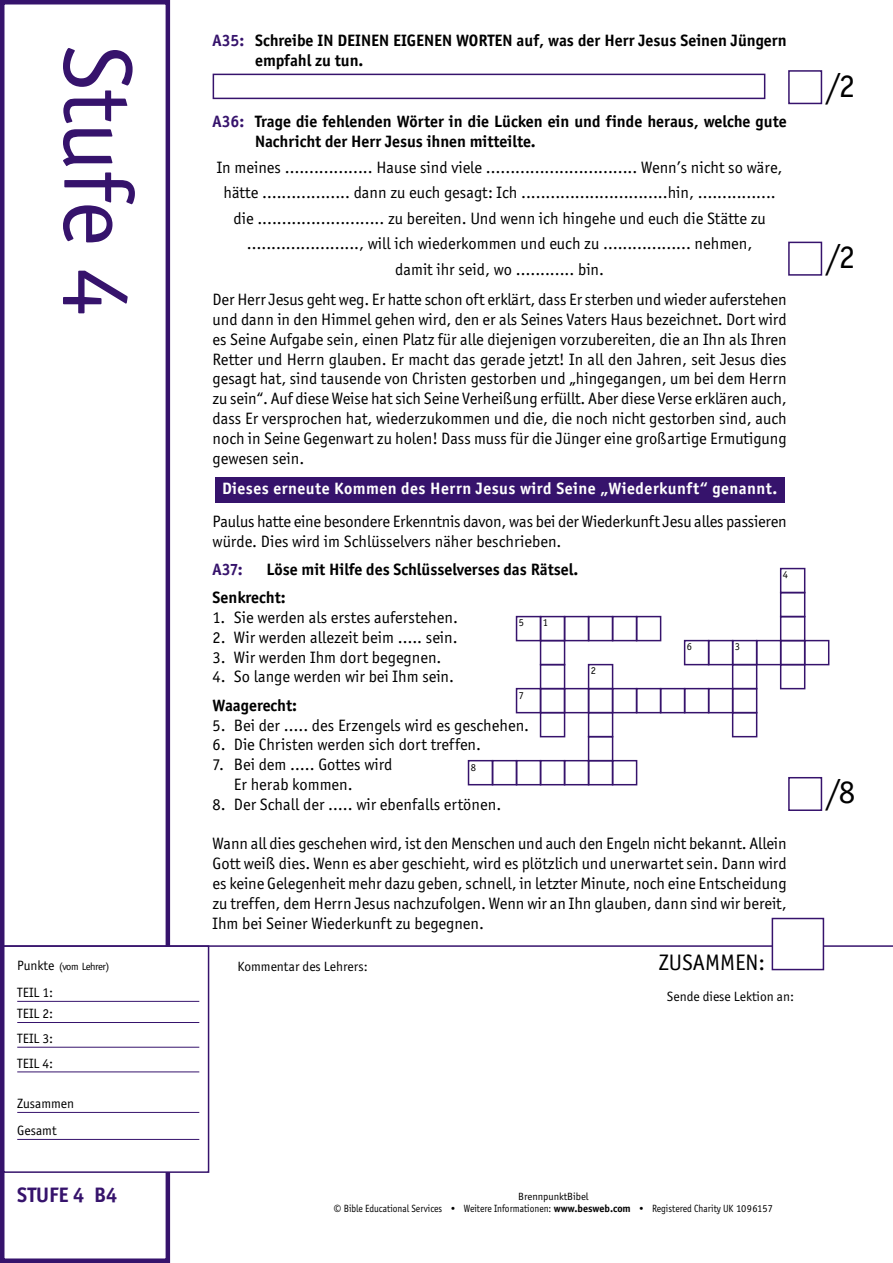
<style>
.page{position:relative;width:893px;height:1263px;background:#fff}
.page>*{position:absolute;margin:0;border:0;box-sizing:border-box;transform-origin:0 0}
.t1{font:97.5px "Officina San ITC";color:#36136c}
.t2{font:33px "Officina San ITC";color:#000}
.t3{font:22.5px "Officina San ITC";color:#000}
.t4{font:700 21px "Officina San ITC";color:#36136c}
.t5{font:16.5px/19.8px "Officina San ITC";color:#000;text-align:justify}
.t6{font:700 16.5px/19.8px "Officina San ITC";color:#000}
.t7{font:700 16.5px "Officina San ITC";letter-spacing:.025em;color:#fff}
.t8{font:700 16.5px "Officina San ITC";color:#36136c}
.t9{font:13.5px/21.1px "Officina San ITC";color:#000}
.t10{font:10.5px/12.6px "Officina San ITC";color:#000;text-align:center}
.t11{font:10.5px "Officina San ITC";letter-spacing:-.05em;color:#000}
.s1{font-size:13.5px}
.s2{color:#36136c}
.s3{font-weight:700}
</style>
<div class="page">
<div style="left:0;top:0;width:170px;height:1263px;border:4px solid #36136c"></div>
<hr style="left:0;top:945px;width:893px;height:2px;background:#36136c">
<div style="left:773px;top:919px;width:50px;height:50px;background:#fff"></div>
<div style="left:772px;top:918px;width:52px;height:52px;border:2px solid #36136c"></div>
<div style="left:215px;top:477px;width:569px;height:26px;background:#36136c"></div>
<div style="left:213px;top:74px;width:552px;height:25px;border:2px solid #36136c"></div>
<div style="left:788px;top:70px;width:34px;height:34px;border:2px solid #36136c"></div>
<div style="left:788px;top:242px;width:34px;height:34px;border:2px solid #36136c"></div>
<div style="left:788px;top:777px;width:34px;height:34px;border:2px solid #36136c"></div>
<div style="left:780px;top:568px;width:25px;height:25px;border:2px solid #36136c"></div>
<div style="left:780px;top:592px;width:25px;height:25px;border:2px solid #36136c"></div>
<div style="left:516px;top:616px;width:25px;height:25px;border:2px solid #36136c"></div>
<div style="left:540px;top:616px;width:25px;height:25px;border:2px solid #36136c"></div>
<div style="left:564px;top:616px;width:25px;height:25px;border:2px solid #36136c"></div>
<div style="left:588px;top:616px;width:25px;height:25px;border:2px solid #36136c"></div>
<div style="left:612px;top:616px;width:25px;height:25px;border:2px solid #36136c"></div>
<div style="left:636px;top:616px;width:25px;height:25px;border:2px solid #36136c"></div>
<div style="left:780px;top:616px;width:25px;height:25px;border:2px solid #36136c"></div>
<div style="left:540px;top:640px;width:25px;height:25px;border:2px solid #36136c"></div>
<div style="left:684px;top:640px;width:25px;height:25px;border:2px solid #36136c"></div>
<div style="left:708px;top:640px;width:25px;height:25px;border:2px solid #36136c"></div>
<div style="left:732px;top:640px;width:25px;height:25px;border:2px solid #36136c"></div>
<div style="left:756px;top:640px;width:25px;height:25px;border:2px solid #36136c"></div>
<div style="left:780px;top:640px;width:25px;height:25px;border:2px solid #36136c"></div>
<div style="left:804px;top:640px;width:25px;height:25px;border:2px solid #36136c"></div>
<div style="left:540px;top:664px;width:25px;height:25px;border:2px solid #36136c"></div>
<div style="left:588px;top:664px;width:25px;height:25px;border:2px solid #36136c"></div>
<div style="left:732px;top:664px;width:25px;height:25px;border:2px solid #36136c"></div>
<div style="left:780px;top:664px;width:25px;height:25px;border:2px solid #36136c"></div>
<div style="left:516px;top:688px;width:25px;height:25px;border:2px solid #36136c"></div>
<div style="left:540px;top:688px;width:25px;height:25px;border:2px solid #36136c"></div>
<div style="left:564px;top:688px;width:25px;height:25px;border:2px solid #36136c"></div>
<div style="left:588px;top:688px;width:25px;height:25px;border:2px solid #36136c"></div>
<div style="left:612px;top:688px;width:25px;height:25px;border:2px solid #36136c"></div>
<div style="left:636px;top:688px;width:25px;height:25px;border:2px solid #36136c"></div>
<div style="left:660px;top:688px;width:25px;height:25px;border:2px solid #36136c"></div>
<div style="left:684px;top:688px;width:25px;height:25px;border:2px solid #36136c"></div>
<div style="left:708px;top:688px;width:25px;height:25px;border:2px solid #36136c"></div>
<div style="left:732px;top:688px;width:25px;height:25px;border:2px solid #36136c"></div>
<div style="left:540px;top:712px;width:25px;height:25px;border:2px solid #36136c"></div>
<div style="left:588px;top:712px;width:25px;height:25px;border:2px solid #36136c"></div>
<div style="left:732px;top:712px;width:25px;height:25px;border:2px solid #36136c"></div>
<div style="left:588px;top:736px;width:25px;height:25px;border:2px solid #36136c"></div>
<div style="left:468px;top:760px;width:25px;height:25px;border:2px solid #36136c"></div>
<div style="left:492px;top:760px;width:25px;height:25px;border:2px solid #36136c"></div>
<div style="left:516px;top:760px;width:25px;height:25px;border:2px solid #36136c"></div>
<div style="left:540px;top:760px;width:25px;height:25px;border:2px solid #36136c"></div>
<div style="left:564px;top:760px;width:25px;height:25px;border:2px solid #36136c"></div>
<div style="left:588px;top:760px;width:25px;height:25px;border:2px solid #36136c"></div>
<div style="left:612px;top:760px;width:25px;height:25px;border:2px solid #36136c"></div>
<div style="left:4px;top:947px;width:204px;height:224px;background:#fff"></div>
<div style="left:3px;top:945px;width:206px;height:228px;border:2px solid #36136c"></div>
<hr style="left:17px;top:1001px;width:182px;height:1px;background:#36136c">
<hr style="left:17px;top:1022px;width:182px;height:1px;background:#36136c">
<hr style="left:17px;top:1047px;width:182px;height:1px;background:#36136c">
<hr style="left:17px;top:1072px;width:182px;height:1px;background:#36136c">
<hr style="left:17px;top:1112px;width:182px;height:1px;background:#36136c">
<hr style="left:17px;top:1139px;width:182px;height:1px;background:#36136c">
<h1 class="t1" style="left:154px;top:44px;width:274px;rotate:90deg">Stufe 4</h1>
<p class="t11" style="left:17px;top:960px;width:94px"><span class="s1">Punkte</span> (vom Lehrer)</p>
<p class="t9" style="left:17px;top:982px;width:38px">TEIL 1:<br>TEIL 2:</p>
<p class="t9" style="left:17px;top:1026px;width:38px;line-height:24.8px">TEIL 3:<br>TEIL 4:</p>
<p class="t9" style="left:17px;top:1090px;width:58px;line-height:27px">Zusammen<br>Gesamt</p>
<p class="t4" style="left:17px;top:1181px;width:102px">STUFE 4 B4</p>
<p class="t6" style="left:255px;top:30px;width:533px;text-indent:-43px"><span class="s2">A35:</span> Schreibe IN DEINEN EIGENEN WORTEN auf, was der Herr Jesus Seinen Jüngern empfahl zu tun.</p>
<p class="t6" style="left:255px;top:112px;width:533px;text-indent:-43px"><span class="s2">A36:</span> Trage die fehlenden Wörter in die Lücken ein und finde heraus, welche gute<br>Nachricht der Herr Jesus ihnen mitteilte.</p>
<p class="t5" style="left:217px;top:154px;width:567px;line-height:25.5px;text-align:center">In meines …............... Hause sind viele …............................ Wenn’s nicht so wäre, hätte …............... dann zu euch gesagt: Ich ..............................hin, …............. die .......................... zu bereiten. Und wenn ich hingehe und euch die Stätte zu …...................., will ich wiederkommen und euch zu …............... nehmen,<br>damit ihr seid, wo …......... bin.</p>
<p class="t5" style="left:213px;top:290px;width:576px">Der Herr Jesus geht weg. Er hatte schon oft erklärt, dass Er sterben und wieder auferstehen und dann in den Himmel gehen wird, den er als Seines Vaters Haus bezeichnet. Dort wird es Seine Aufgabe sein, einen Platz für alle diejenigen vorzubereiten, die an Ihn als Ihren Retter und Herrn glauben. Er macht das gerade jetzt! In all den Jahren, seit Jesus dies gesagt hat, sind tausende von Christen gestorben und „hingegangen, um bei dem Herrn zu sein“. Auf diese Weise hat sich Seine Verheißung erfüllt. Aber diese Verse erklären auch, dass Er versprochen hat, wiederzukommen und die, die noch nicht gestorben sind, auch noch in Seine Gegenwart zu holen! Dass muss für die Jünger eine großartige Ermutigung gewesen sein.</p>
<p class="t7" style="left:222px;top:478px;width:557px">Dieses erneute Kommen des Herrn Jesus wird Seine „Wiederkunft“ genannt.</p>
<p class="t5" style="left:213px;top:511px;width:576px">Paulus hatte eine besondere Erkenntnis davon, was bei der Wiederkunft Jesu alles passieren würde. Dies wird im Schlüsselvers näher beschrieben.</p>
<p class="t8" style="left:213px;top:559px;width:32px">A37:</p>
<p class="t6" style="left:213px;top:555px;width:367px;line-height:28.3px;text-indent:54px">Löse mit Hilfe des Schlüsselverses das Rätsel.<br>Senkrecht:</p>
<p class="t5" style="left:213px;top:607px;width:247px">1. Sie werden als erstes auferstehen.</p>
<p class="t5" style="left:213px;top:627px;width:247px">2. Wir werden allezeit beim ….. sein.</p>
<p class="t5" style="left:213px;top:647px;width:230px">3. Wir werden Ihm dort begegnen.</p>
<p class="t5" style="left:213px;top:667px;width:243px">4. So lange werden wir bei Ihm sein.</p>
<p class="t6" style="left:213px;top:695px;width:86px">Waagerecht:</p>
<p class="t5" style="left:213px;top:715px;width:318px">5. Bei der ….. des Erzengels wird es geschehen.</p>
<p class="t5" style="left:213px;top:735px;width:270px">6. Die Christen werden sich dort treffen.</p>
<p class="t5" style="left:234px;top:755px;width:160px;text-indent:-21px">7. Bei dem ….. Gottes wird<br>Er herab kommen.</p>
<p class="t5" style="left:213px;top:794px;width:290px">8. Der Schall der ….. wir ebenfalls ertönen.</p>
<p class="t5" style="left:213px;top:834px;width:576px">Wann all dies geschehen wird, ist den Menschen und auch den Engeln nicht bekannt. Allein Gott weiß dies. Wenn es aber geschieht, wird es plötzlich und unerwartet sein. Dann wird es keine Gelegenheit mehr dazu geben, schnell, in letzter Minute, noch eine Entscheidung zu treffen, dem Herrn Jesus nachzufolgen. Wenn wir an Ihn glauben, dann sind wir bereit, Ihm bei Seiner Wiederkunft zu begegnen.</p>
<p class="t10" style="left:783px;top:568px;width:7px">4</p>
<p class="t10" style="left:519px;top:616px;width:7px">5</p>
<p class="t10" style="left:543px;top:616px;width:7px">1</p>
<p class="t10" style="left:687px;top:640px;width:7px">6</p>
<p class="t10" style="left:735px;top:640px;width:7px">3</p>
<p class="t10" style="left:591px;top:665px;width:7px">2</p>
<p class="t10" style="left:519px;top:689px;width:7px">7</p>
<p class="t10" style="left:471px;top:761px;width:7px">8</p>
<p class="t9" style="left:238px;top:955px;width:132px">Kommentar des Lehrers:</p>
<h3 class="t3" style="left:659px;top:950px;width:108px">ZUSAMMEN:</h3>
<p class="t9" style="left:667px;top:986px;width:129px">Sende diese Lektion an:</p>
<h2 class="t2" style="left:827px;top:66px;width:30px">/2</h2>
<h2 class="t2" style="left:827px;top:238px;width:30px">/2</h2>
<h2 class="t2" style="left:827px;top:773px;width:30px">/8</h2>
<p class="t10" style="left:334px;top:1190px;width:440px">BrennpunktBibel<br>© Bible Educational Services • Weitere Informationen: <span class="s3">www.besweb.com</span> • Registered Charity UK 1096157</p>
</div>
